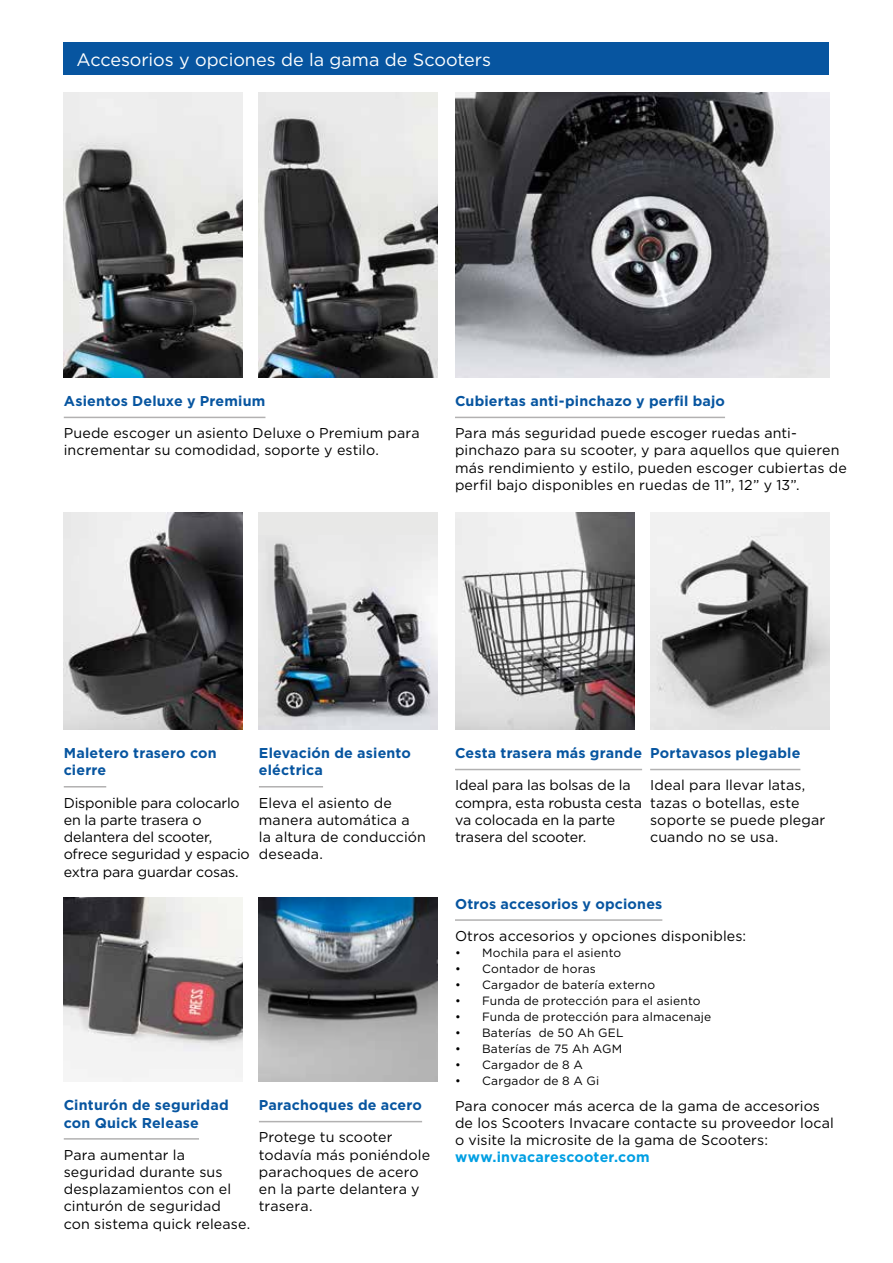
<style>
.page{position:relative;width:893px;height:1263px;background:#fff}
.page>*{position:absolute;margin:0;border:0;box-sizing:border-box;transform-origin:0 0}
.t1{font:18px "Gotham";letter-spacing:-.005em;color:#fff}
.t2{font:14.25px/17.2px "Gotham";letter-spacing:.005em;color:#000}
.t3{font:700 14.25px/17.2px "Gotham";letter-spacing:.015em;color:#0755a0}
.t4{font:700 14.25px "Gotham";letter-spacing:.01em;color:#009fe3}
.t5{font:12px "Gotham";letter-spacing:.015em;color:#000}
</style>
<div class="page">
<div style="left:64px;top:43px;width:765px;height:32px;background:#0755a0"></div>
<hr style="left:64px;top:1138px;width:135px;height:1px;background:#b2b1b1">
<img style="left:64px;top:897px;width:179px;height:185px">
<hr style="left:64px;top:786px;width:42px;height:1px;background:#b2b1b1">
<img style="left:64px;top:512px;width:179px;height:218px">
<hr style="left:259px;top:786px;width:64px;height:1px;background:#b2b1b1">
<div style="left:259px;top:512px;width:179px;height:218px;background:#e8e8e7"></div>
<img style="left:259px;top:543px;width:179px;height:186px">
<hr style="left:259px;top:1121px;width:163px;height:1px;background:#b2b1b1">
<img style="left:259px;top:897px;width:179px;height:185px">
<hr style="left:455px;top:919px;width:207px;height:2px;background:#b2b1b1">
<hr style="left:455px;top:769px;width:187px;height:1px;background:#b2b1b1">
<img style="left:455px;top:512px;width:179px;height:218px">
<hr style="left:650px;top:769px;width:150px;height:1px;background:#b2b1b1">
<img style="left:650px;top:512px;width:179px;height:218px">
<hr style="left:64px;top:417px;width:201px;height:1px;background:#b2b1b1">
<img style="left:259px;top:92px;width:179px;height:286px">
<hr style="left:455px;top:417px;width:270px;height:1px;background:#b2b1b1">
<img style="left:455px;top:92px;width:374px;height:286px">
<img style="left:64px;top:92px;width:179px;height:286px">
<p class="t1" style="left:77px;top:48px;width:416px">Accesorios y opciones de la gama de Scooters</p>
<p class="t3" style="left:64px;top:392px;width:203px">Asientos Deluxe y Premium</p>
<p class="t2" style="left:64px;top:424px;width:357px">Puede escoger un asiento Deluxe o Premium para incrementar su comodidad, soporte y estilo.</p>
<p class="t3" style="left:455px;top:392px;width:272px">Cubiertas anti-pinchazo y perfil bajo</p>
<p class="t2" style="left:455px;top:424px;width:393px">Para más seguridad puede escoger ruedas anti&shy;pinchazo para su scooter, y para aquellos que quieren más rendimiento y estilo, pueden escoger cubiertas de perfil bajo disponibles en ruedas de 11”, 12” y 13”.</p>
<p class="t3" style="left:64px;top:744px;width:154px">Maletero trasero con cierre</p>
<p class="t2" style="left:64px;top:793px;width:187px">Disponible para colocarlo en la parte trasera o delantera del scooter, ofrece seguridad y espacio extra para guardar cosas.</p>
<p class="t3" style="left:259px;top:744px;width:154px">Elevación de asiento eléctrica</p>
<p class="t2" style="left:259px;top:793px;width:169px">Eleva el asiento de manera automática a<br>la altura de conducción deseada.</p>
<p class="t3" style="left:64px;top:1096px;width:166px">Cinturón de seguridad con Quick Release</p>
<p class="t2" style="left:64px;top:1146px;width:188px">Para aumentar la seguridad durante sus desplazamientos con el cinturón de seguridad con sistema quick release.</p>
<p class="t3" style="left:259px;top:1096px;width:165px">Parachoques de acero</p>
<p class="t2" style="left:259px;top:1128px;width:173px">Protege tu scooter todavía más poniéndole parachoques de acero en la parte delantera y trasera.</p>
<p class="t3" style="left:455px;top:744px;width:189px">Cesta trasera más grande</p>
<p class="t2" style="left:455px;top:776px;width:189px">Ideal para las bolsas de la compra, esta robusta cesta va colocada en la parte trasera del scooter.</p>
<p class="t3" style="left:650px;top:744px;width:152px">Portavasos plegable</p>
<p class="t2" style="left:650px;top:776px;width:177px">Ideal para llevar latas, tazas o botellas, este soporte se puede plegar cuando no se usa.</p>
<p class="t3" style="left:455px;top:895px;width:209px">Otros accesorios y opciones</p>
<p class="t2" style="left:455px;top:927px;width:293px">Otros accesorios y opciones disponibles:</p>
<p class="t5" style="left:455px;top:945px;width:168px">• Mochila para el asiento</p>
<p class="t5" style="left:455px;top:961px;width:142px">• Contador de horas</p>
<p class="t5" style="left:455px;top:977px;width:202px">• Cargador de batería externo</p>
<p class="t5" style="left:455px;top:993px;width:247px">• Funda de protección para el asiento</p>
<p class="t5" style="left:455px;top:1009px;width:258px">• Funda de protección para almacenaje</p>
<p class="t5" style="left:455px;top:1025px;width:170px">• Baterías de 50 Ah GEL</p>
<p class="t5" style="left:455px;top:1041px;width:169px">• Baterías de 75 Ah AGM</p>
<p class="t5" style="left:455px;top:1057px;width:129px">• Cargador de 8 A</p>
<p class="t5" style="left:455px;top:1073px;width:146px">• Cargador de 8 A Gi</p>
<p class="t2" style="left:455px;top:1097px;width:380px">Para conocer más acerca de la gama de accesorios de los Scooters Invacare contacte su proveedor local o visite la microsite de la gama de Scooters:</p>
<p class="t4" style="left:455px;top:1148px;width:196px">www.invacarescooter.com</p>
</div>
